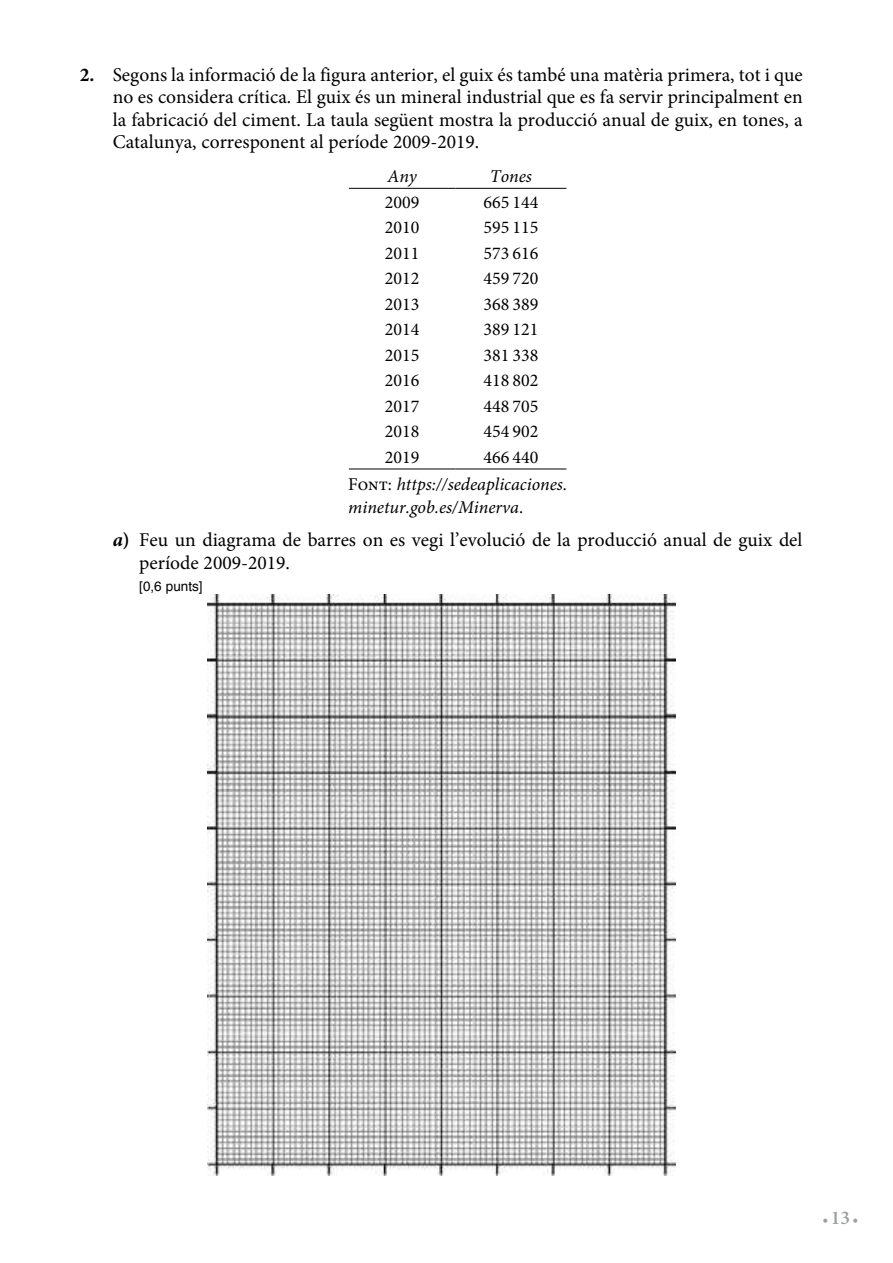
<style>
.page{position:relative;width:893px;height:1263px;background:#fff}
.page>*{position:absolute;margin:0;border:0;box-sizing:border-box;transform-origin:0 0}
.t1{font:19.5px/22.5px "Minion Pro";color:#000;text-align:justify}
.t2{font:18px "Minion Pro";color:#000}
.t3{font:italic 18px/27.3px "Minion Pro";color:#000}
.t4{font:600 15px "Minion Pro";color:#9c9e9f}
.t5{font:13.5px "Helvetica";color:#000}
.s1{font-weight:700}
.s2{font-style:normal}
.s3{font-weight:700;font-style:italic}
.s4{font-size:19.5px}
</style>
<div class="page">
<hr style="left:349px;top:469px;width:106px;height:1px;background:#000">
<hr style="left:455px;top:469px;width:111px;height:1px;background:#000">
<hr style="left:349px;top:188px;width:106px;height:1px;background:#000">
<hr style="left:455px;top:188px;width:111px;height:1px;background:#000">
<img style="left:207px;top:594px;width:468px;height:581px">
<p class="t1" style="left:113px;top:63px;width:691px;text-indent:-33px"><span class="s1">2.</span> Segons la informació de la figura anterior, el guix és també una matèria primera, tot i que no es considera crítica. El guix és un mineral industrial que es fa servir principalment en la fabricació del ciment. La taula següent mostra la producció anual de guix, en tones, a Catalunya, corresponent al període 2009-2019.</p>
<p class="t3" style="left:387px;top:163px;width:31px">Any</p>
<p class="t3" style="left:490px;top:163px;width:44px">Tones</p>
<p class="t2" style="left:385px;top:190px;width:36px">2009</p>
<p class="t2" style="left:483px;top:190px;width:56px">665 144</p>
<p class="t2" style="left:385px;top:215px;width:36px">2010</p>
<p class="t2" style="left:483px;top:215px;width:56px">595 115</p>
<p class="t2" style="left:385px;top:241px;width:36px">2011</p>
<p class="t2" style="left:483px;top:241px;width:56px">573 616</p>
<p class="t2" style="left:385px;top:266px;width:36px">2012</p>
<p class="t2" style="left:483px;top:266px;width:56px">459 720</p>
<p class="t2" style="left:385px;top:292px;width:36px">2013</p>
<p class="t2" style="left:483px;top:292px;width:56px">368 389</p>
<p class="t2" style="left:385px;top:317px;width:36px">2014</p>
<p class="t2" style="left:483px;top:317px;width:56px">389 121</p>
<p class="t2" style="left:385px;top:343px;width:36px">2015</p>
<p class="t2" style="left:483px;top:343px;width:56px">381 338</p>
<p class="t2" style="left:385px;top:368px;width:36px">2016</p>
<p class="t2" style="left:483px;top:368px;width:56px">418 802</p>
<p class="t2" style="left:385px;top:394px;width:36px">2017</p>
<p class="t2" style="left:483px;top:394px;width:56px">448 705</p>
<p class="t2" style="left:385px;top:419px;width:36px">2018</p>
<p class="t2" style="left:483px;top:419px;width:56px">454 902</p>
<p class="t2" style="left:385px;top:445px;width:36px">2019</p>
<p class="t3" style="left:348px;top:443px;width:221px;text-indent:135px"><span class="s2">466 440<br>Font:</span> https://sedeaplicaciones.</p>
<p class="t3" style="left:348px;top:493px;width:176px">minetur.gob.es/Minerva<span class="s2">.</span></p>
<p class="t1" style="left:139px;top:529px;width:665px;text-indent:-26px"><span class="s3">a</span><span class="s1">)</span> Feu un diagrama de barres on es vegi l’evolució de la producció anual de guix del període 2009-2019.</p>
<p class="t5" style="left:139px;top:576px;width:65px">[0,6 punts]</p>
<p class="t4" style="left:822px;top:1209px;width:38px">• <span class="s4">13</span> •</p>
</div>
